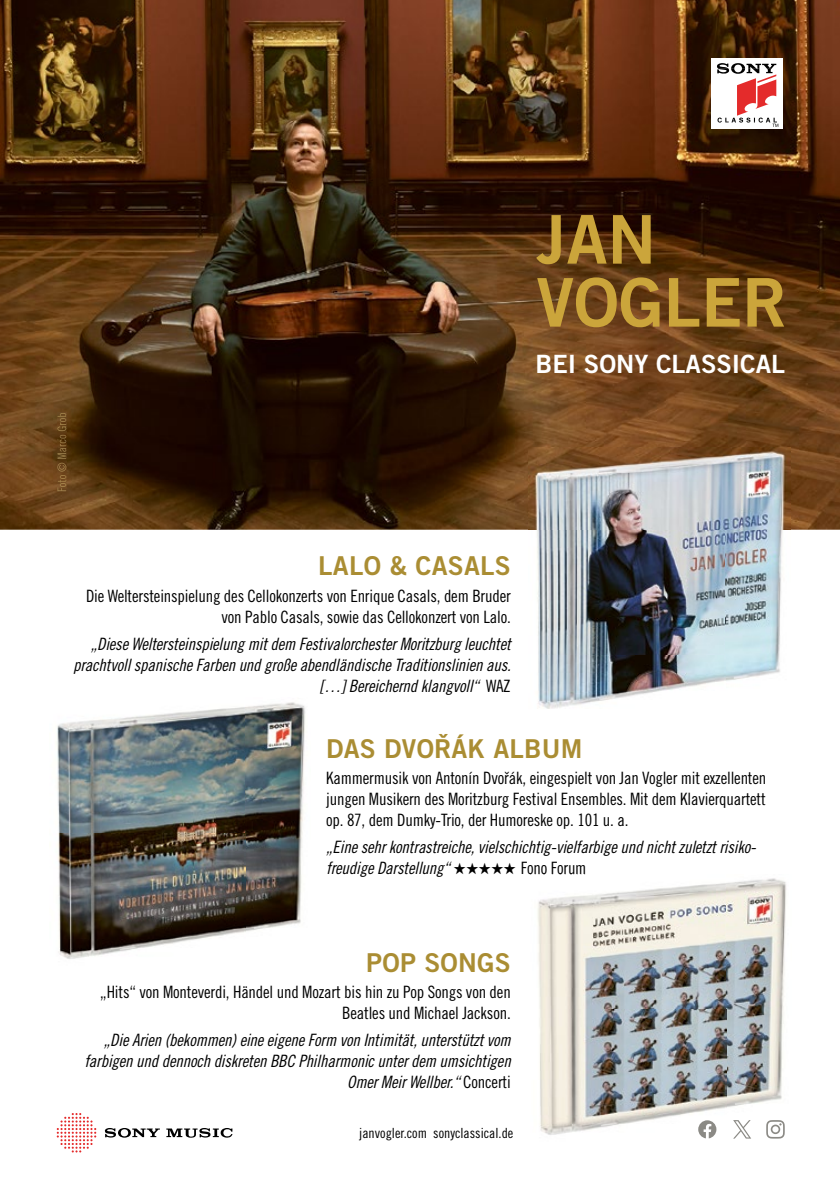
<style>
.page{position:relative;width:840px;height:1191px;background:#fff}
.page>*{position:absolute;margin:0;border:0;box-sizing:border-box;transform-origin:0 0}
.t1{font:67.2px/63px "Trade Gothic Bold Two";color:#cba53b}
.t2{font:26px "Trade Gothic Bold Two";letter-spacing:.01em;color:#aa8d33}
.t3{font:25.2px "Trade Gothic Bold Two";color:#fff}
.t4{font:17px/21px "Trade Gothic Cond Eighteen Obl";letter-spacing:-.01em;color:#000;text-align:right}
.t5{font:17px/21px "Trade Gothic Cond Eighteen";letter-spacing:-.01em;color:#000;text-align:right}
.t6{font:14px "Trade Gothic Cond Eighteen";color:#000}
.s1{font-family:"Trade Gothic Cond Eighteen"}
</style>
<div class="page">
<img style="left:0;top:0;width:839px;height:530px">
<img style="left:57px;top:702px;width:248px;height:257px">
<img style="left:528px;top:447px;width:262px;height:262px">
<img style="left:57px;top:413px;width:9px;height:78px">
<div style="left:710px;top:58px;width:72px;height:70px;background:#fff"></div>
<svg style="left:717px;top:63px;width:60px;height:64px"></svg>
<img style="left:537px;top:878px;width:249px;height:261px">
<img style="left:530px;top:874px;width:55px;height:1px">
<svg style="left:765px;top:1120px;width:19px;height:18px"></svg>
<svg style="left:697px;top:1120px;width:19px;height:18px"></svg>
<svg style="left:732px;top:1120px;width:18px;height:18px"></svg>
<svg style="left:57px;top:1113px;width:39px;height:39px"></svg>
<svg style="left:105px;top:1128px;width:127px;height:9px"></svg>
<h1 class="t1" style="left:536px;top:207px;width:252px">JAN<br>VOGLER</h1>
<h3 class="t3" style="left:535px;top:348px;width:251px">BEI SONY CLASSICAL</h3>
<h2 class="t2" style="left:318px;top:550px;width:194px">LALO &amp; CASALS</h2>
<p class="t5" style="left:86px;top:585px;width:426px">Die Weltersteinspielung des Cellokonzerts von Enrique Casals, dem Bruder von Pablo Casals, sowie das Cellokonzert von Lalo.</p>
<p class="t4" style="left:73px;top:633px;width:439px">„Diese Weltersteinspielung mit dem Festivalorchester Moritzburg leuchtet prachtvoll spanische Farben und große abendländische Traditionslinien aus. […] Bereichernd klangvoll“ <span class="s1">WAZ</span></p>
<h2 class="t2" style="left:326px;top:732px;width:258px">DAS DVORˇ ÁK ALBUM</h2>
<p class="t5" style="left:326px;top:767px;width:441px;text-align:justify">Kammermusik von Antonín Dvorˇák, eingespielt von Jan Vogler mit exzellenten jungen Musikern des Moritzburg Festival Ensembles. Mit dem Klavierquartett op. 87, dem Dumky-Trio, der Humoreske op. 101 u. a.</p>
<p class="t4" style="left:326px;top:836px;width:431px;text-align:left">„Eine sehr kontrastreiche, vielschichtig-vielfarbige und nicht zuletzt risiko&shy;freudige Darstellung“ ★★★★★ <span class="s1">Fono Forum</span></p>
<h2 class="t2" style="left:366px;top:946px;width:146px">POP SONGS</h2>
<p class="t5" style="left:100px;top:981px;width:412px">„Hits“ von Monteverdi, Händel und Mozart bis hin zu Pop Songs von den<br>Beatles und Michael Jackson.</p>
<p class="t4" style="left:84px;top:1029px;width:427px">„Die Arien (bekommen) eine eigene Form von Intimität, unterstützt vom farbigen und dennoch diskreten BBC Philharmonic unter dem umsichtigen<br>Omer Meir Wellber.“ <span class="s1">Concerti</span></p>
<p class="t6" style="left:359px;top:1124px;width:155px">janvogler.com sonyclassical.de</p>
</div>
